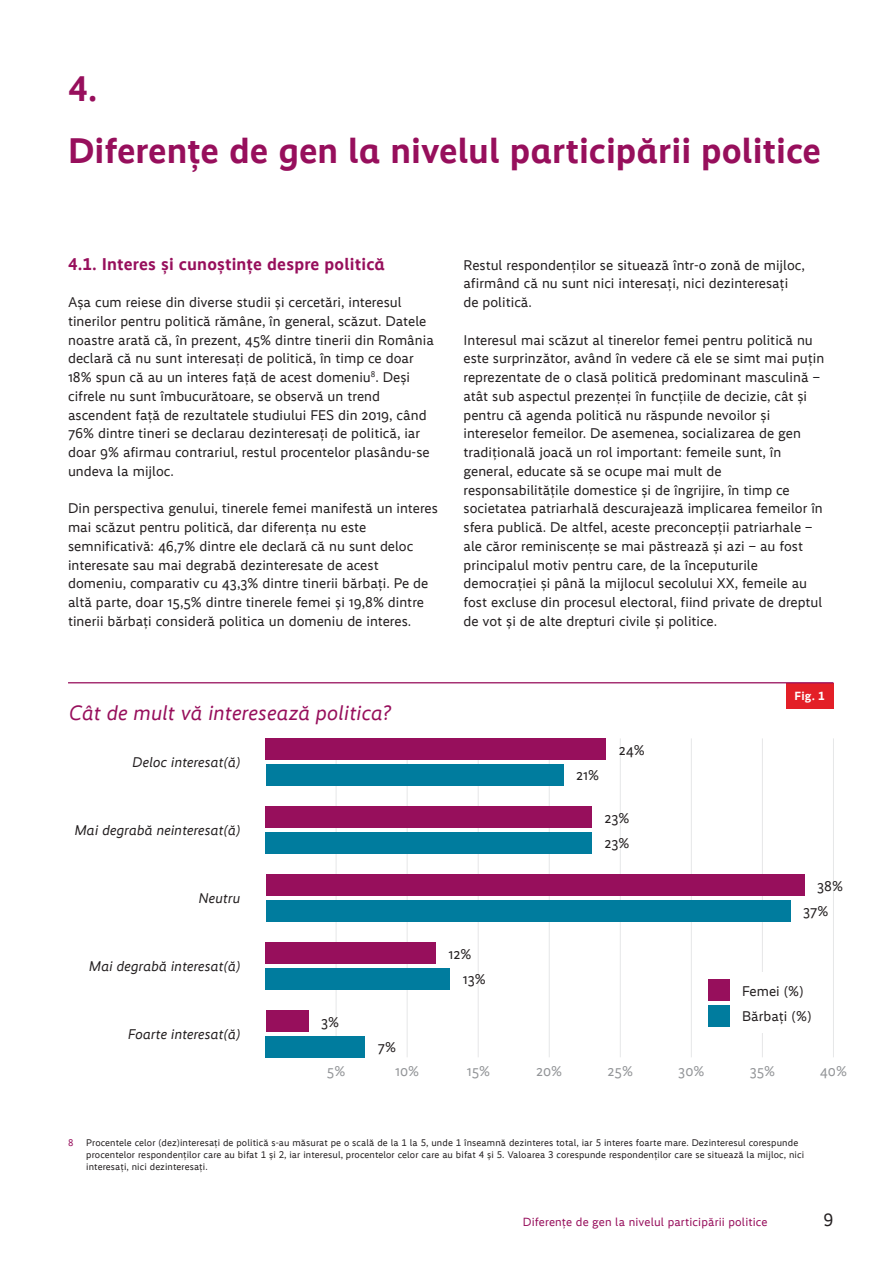
<style>
.page{position:relative;width:893px;height:1263px;background:#fff}
.page>*{position:absolute;margin:0;border:0;box-sizing:border-box;transform-origin:0 0}
.t1{font:700 36px/61.9px "Ebert";color:#970f5c}
.t2{font:italic 21px "Ebert";color:#970f5c}
.t3{font:18px "Ebert";color:#231f20}
.t4{font:700 17.25px "Ebert";letter-spacing:.01em;color:#970f5c}
.t5{font:14.25px/18.8px "Ebert";color:#231f20}
.t6{font:italic 14.25px "Ebert";color:#231f20}
.t7{font:14.25px "Ebert";color:#939598}
.t8{font:12px "Ebert";letter-spacing:.01em;color:#970f5c}
.t9{font:700 12px "Ebert";color:#fff}
.t10{font:9.75px/12px "Ebert";letter-spacing:.01em;color:#231f20}
.t11{font:9.75px "Ebert";color:#970f5c}
</style>
<div class="page">
<hr style="left:336px;top:738px;width:1px;height:319px;background:#e6e7e8">
<hr style="left:407px;top:738px;width:1px;height:319px;background:#e6e7e8">
<hr style="left:478px;top:738px;width:1px;height:319px;background:#e6e7e8">
<hr style="left:549px;top:738px;width:1px;height:319px;background:#e6e7e8">
<hr style="left:620px;top:738px;width:1px;height:319px;background:#e6e7e8">
<hr style="left:691px;top:738px;width:1px;height:319px;background:#e6e7e8">
<hr style="left:762px;top:738px;width:1px;height:319px;background:#e6e7e8">
<hr style="left:833px;top:738px;width:1px;height:319px;background:#e6e7e8">
<div style="left:266px;top:764px;width:297px;height:21px;background:#007c9e"></div>
<div style="left:266px;top:738px;width:340px;height:22px;background:#970f5c"></div>
<div style="left:266px;top:832px;width:326px;height:21px;background:#007c9e"></div>
<div style="left:266px;top:806px;width:326px;height:22px;background:#970f5c"></div>
<div style="left:266px;top:900px;width:524px;height:21px;background:#007c9e"></div>
<div style="left:266px;top:874px;width:538px;height:22px;background:#970f5c"></div>
<div style="left:266px;top:968px;width:184px;height:21px;background:#007c9e"></div>
<div style="left:266px;top:942px;width:170px;height:22px;background:#970f5c"></div>
<div style="left:266px;top:1036px;width:99px;height:21px;background:#007c9e"></div>
<div style="left:266px;top:1010px;width:42px;height:22px;background:#970f5c"></div>
<div style="left:786px;top:683px;width:47px;height:25px;background:#e31f27"></div>
<hr style="left:68px;top:682px;width:765px;height:1px;background:#970f5c">
<div style="left:702px;top:973px;width:116px;height:60px;background:#fff"></div>
<div style="left:708px;top:1005px;width:21px;height:21px;background:#007c9e"></div>
<div style="left:708px;top:979px;width:21px;height:22px;background:#970f5c"></div>
<h1 class="t1" style="left:68px;top:58px;width:755px">4.<br>Diferențe de gen la nivelul participării politice</h1>
<p class="t4" style="left:68px;top:254px;width:318px">4.1. Interes și cunoștințe despre politică</p>
<p class="t5" style="left:68px;top:293px;width:367px">Așa cum reiese din diverse studii și cercetări, interesul tinerilor pentru politică rămâne, în general, scăzut. Datele noastre arată că, în prezent, 45% dintre tinerii din România declară că nu sunt interesați de politică, în timp ce doar 18% spun că au un interes față de acest domeniu<sup>8</sup>. Deși cifrele nu sunt îmbucurătoare, se observă un trend ascendent față de rezultatele studiului FES din 2019, când 76% dintre tineri se declarau dezinteresați de politică, iar doar 9% afirmau contrariul, restul procentelor plasându-se undeva la mijloc.</p>
<p class="t5" style="left:68px;top:499px;width:371px">Din perspectiva genului, tinerele femei manifestă un interes mai scăzut pentru politică, dar diferența nu este semnificativă: 46,7% dintre ele declară că nu sunt deloc interesate sau mai degrabă dezinteresate de acest domeniu, comparativ cu 43,3% dintre tinerii bărbați. Pe de altă parte, doar 15,5% dintre tinerele femei și 19,8% dintre tinerii bărbați consideră politica un domeniu de interes.</p>
<p class="t5" style="left:463px;top:255px;width:343px">Restul respondenților se situează într-o zonă de mijloc, afirmând că nu sunt nici interesați, nici dezinteresați de politică.</p>
<p class="t5" style="left:463px;top:330px;width:362px">Interesul mai scăzut al tinerelor femei pentru politică nu este surprinzător, având în vedere că ele se simt mai puțin reprezentate de o clasă politică predominant masculină – atât sub aspectul prezenței în funcțiile de decizie, cât și pentru că agenda politică nu răspunde nevoilor și intereselor femeilor. De asemenea, socializarea de gen tradițională joacă un rol important: femeile sunt, în general, educate să se ocupe mai mult de responsabilitățile domestice și de îngrijire, în timp ce societatea patriarhală descurajează implicarea femeilor în sfera publică. De altfel, aceste preconcepții patriarhale – ale căror reminiscențe se mai păstrează și azi – au fost principalul motiv pentru care, de la începuturile democrației și până la mijlocul secolului XX, femeile au fost excluse din procesul electoral, fiind private de dreptul de vot și de alte drepturi civile și politice.</p>
<h2 class="t2" style="left:69px;top:700px;width:323px">Cât de mult vă interesează politica?</h2>
<p class="t6" style="left:132px;top:754px;width:109px">Deloc interesat(ă)</p>
<p class="t6" style="left:75px;top:822px;width:167px">Mai degrabă neinteresat(ă)</p>
<p class="t6" style="left:199px;top:890px;width:43px">Neutru</p>
<p class="t6" style="left:89px;top:958px;width:153px">Mai degrabă interesat(ă)</p>
<p class="t6" style="left:128px;top:1026px;width:114px">Foarte interesat(ă)</p>
<p class="t5" style="left:321px;top:1012px;width:19px">3%</p>
<p class="t5" style="left:378px;top:1038px;width:20px">7%</p>
<p class="t5" style="left:449px;top:944px;width:24px">12%</p>
<p class="t5" style="left:463px;top:970px;width:24px">13%</p>
<p class="t5" style="left:576px;top:766px;width:24px">21%</p>
<p class="t5" style="left:619px;top:740px;width:27px">24%</p>
<p class="t5" style="left:605px;top:808px;width:26px">23%</p>
<p class="t5" style="left:605px;top:834px;width:26px">23%</p>
<p class="t9" style="left:795px;top:689px;width:32px">Fig. 1</p>
<p class="t5" style="left:817px;top:876px;width:27px">38%</p>
<p class="t5" style="left:803px;top:902px;width:27px">37%</p>
<p class="t5" style="left:742px;top:978px;width:71px;line-height:25.5px">Femei (%)<br>Bărbați (%)</p>
<p class="t7" style="left:327px;top:1063px;width:20px">5%</p>
<p class="t7" style="left:395px;top:1063px;width:25px">10%</p>
<p class="t7" style="left:467px;top:1063px;width:25px">15%</p>
<p class="t7" style="left:536px;top:1063px;width:27px">20%</p>
<p class="t7" style="left:608px;top:1063px;width:27px">25%</p>
<p class="t7" style="left:678px;top:1063px;width:28px">30%</p>
<p class="t7" style="left:750px;top:1063px;width:27px">35%</p>
<p class="t7" style="left:820px;top:1063px;width:29px">40%</p>
<p class="t11" style="left:68px;top:1137px;width:7px">8</p>
<p class="t10" style="left:86px;top:1136px;width:719px">Procentele celor (dez)interesați de politică s-au măsurat pe o scală de la 1 la 5, unde 1 înseamnă dezinteres total, iar 5 interes foarte mare. Dezinteresul corespunde procentelor respondenților care au bifat 1 și 2, iar interesul, procentelor celor care au bifat 4 și 5. Valoarea 3 corespunde respondenților care se situează la mijloc, nici interesați, nici dezinteresați.</p>
<p class="t8" style="left:523px;top:1215px;width:246px">Diferențe de gen la nivelul participării politice</p>
<p class="t3" style="left:823px;top:1209px;width:11px">9</p>
</div>
